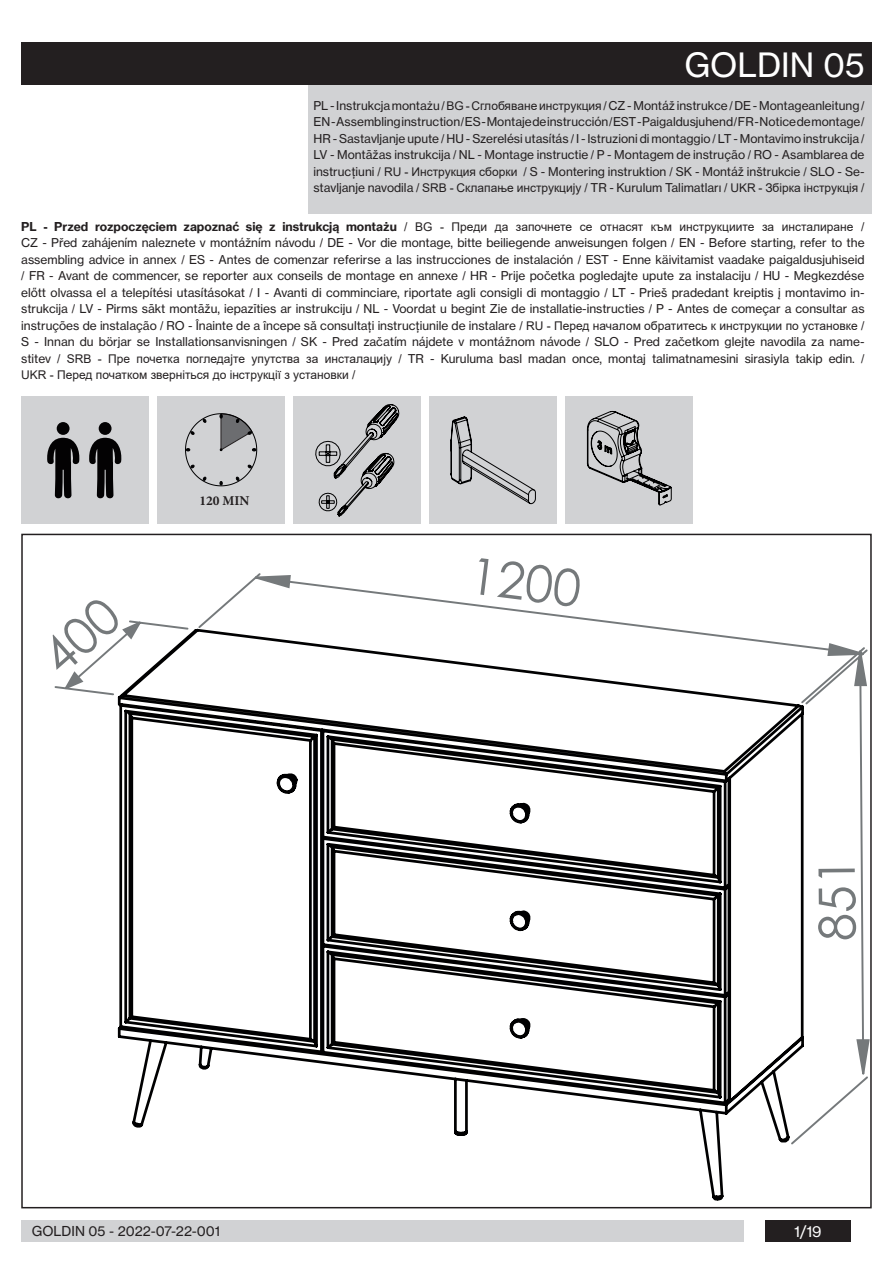
<style>
.page{position:relative;width:893px;height:1263px;background:#fff}
.page>*{position:absolute;margin:0;border:0;box-sizing:border-box;transform-origin:0 0}
.t1{font:50.4px "Century Gothic";color:#75797b}
.t2{font:33px "N Haas Grotesk TX Pro 55 Rg";color:#fff}
.t3{font:15px "N Haas Grotesk TX Pro 55 Rg";color:#fff}
.t4{font:13.5px "N Haas Grotesk TX Pro 55 Rg";color:#231f20}
.t5{font:700 13.5px "Minion Pro";color:#231f20}
.t6{font:12px/16.5px "N Haas Grotesk TX Pro 55 Rg";color:#231f20;text-align:justify}
.s1{font-family:"Arial"}
.s2{font-family:"Neue Haas Grotesk Text Pro";font-weight:700}
</style>
<div class="page">
<div style="left:21px;top:1220px;width:723px;height:22px;background:#d1d2d4"></div>
<div style="left:765px;top:1220px;width:85px;height:22px;background:#231f20"></div>
<div style="left:308px;top:43px;width:564px;height:171px;background:#d1d2d4"></div>
<div style="left:157px;top:396px;width:128px;height:128px;background:#d1d2d4"></div>
<svg style="left:185px;top:413px;width:72px;height:74px"></svg>
<div style="left:21px;top:396px;width:128px;height:128px;background:#d1d2d4"></div>
<div style="left:57px;top:422px;width:13px;height:13px;background:#030203;border-radius:50%"></div>
<svg style="left:47px;top:438px;width:33px;height:61px"></svg>
<div style="left:99px;top:422px;width:13px;height:13px;background:#030203;border-radius:50%"></div>
<svg style="left:89px;top:438px;width:33px;height:61px"></svg>
<div style="left:21px;top:43px;width:851px;height:42px;background:#231f20"></div>
<div style="left:566px;top:396px;width:127px;height:128px;background:#d1d2d4"></div>
<div style="left:429px;top:396px;width:128px;height:128px;background:#d1d2d4"></div>
<svg style="left:450px;top:416px;width:86px;height:88px"></svg>
<div style="left:293px;top:396px;width:128px;height:128px;background:#d1d2d4"></div>
<svg style="left:315px;top:404px;width:85px;height:113px"></svg>
<svg style="left:587px;top:411px;width:85px;height:95px"></svg>
<svg style="left:256px;top:576px;width:607px;height:75px"></svg>
<svg style="left:117px;top:626px;width:689px;height:574px"></svg>
<svg style="left:54px;top:620px;width:86px;height:68px"></svg>
<svg style="left:818px;top:651px;width:51px;height:423px"></svg>
<p class="t2" style="left:684px;top:44px;width:182px">GOLDIN 05</p>
<p class="t6" style="left:313px;top:97px;width:553px">PL - Instrukcja montażu <span class="s1">/ BG - Сглобяване инструкция /</span> CZ - Montáž instrukce <span class="s1">/</span> DE - Montageanleitung <span class="s1">/ </span>EN - Assembling instruction <span class="s1">/</span> ES - Montaje de instrucción <span class="s1">/</span> EST - Paigaldusjuhend <span class="s1">/</span> FR - Notice de montage <span class="s1">/ </span>HR - Sastavljanje upute <span class="s1">/</span> HU - Szerelési utasítás <span class="s1">/</span> I - Istruzioni di montaggio <span class="s1">/</span> LT - Montavimo instrukcija <span class="s1">/ </span>LV - Montāžas instrukcija <span class="s1">/</span> NL - Montage instructie <span class="s1">/</span> P - Montagem de instrução <span class="s1">/</span> RO - Asamblarea de instrucțiuni <span class="s1">/ RU - Инструкция сборки /</span> S - Montering instruktion <span class="s1">/</span> SK - Montáž inštrukcie <span class="s1">/</span> SLO - Se&shy;stavljanje navodila <span class="s1">/ SRB - Склапање инструкцију /</span> TR - Kurulum Talimatları <span class="s1">/ UKR - Збірка інструкція /</span></p>
<p class="t6" style="left:21px;top:218px;width:845px"><span class="s2">PL - Przed rozpoczęciem zapoznać się z instrukcją montażu</span> <span class="s1">/ BG - Преди да започнете се отнасят към инструкциите за инсталиране / </span>CZ - Před zahájením naleznete v montážním návodu <span class="s1">/</span> DE - Vor die montage, bitte beiliegende anweisungen folgen <span class="s1">/</span> EN - Before starting, refer to the assembling advice in annex <span class="s1">/</span> ES - Antes de comenzar referirse a las instrucciones de instalación <span class="s1">/</span> EST - Enne käivitamist vaadake paigaldusjuhiseid <span class="s1">/</span> FR - Avant de commencer, se reporter aux conseils de montage en annexe <span class="s1">/</span> HR - Prije početka pogledajte upute za instalaciju <span class="s1">/</span> HU - Megkezdése előtt olvassa el a telepítési utasításokat <span class="s1">/</span> I - Avanti di comminciare, riportate agli consigli di montaggio <span class="s1">/</span> LT - Prieš pradedant kreiptis į montavimo in&shy;strukcija <span class="s1">/</span> LV - Pirms sākt montāžu, iepazīties ar instrukciju <span class="s1">/</span> NL - Voordat u begint Zie de installatie-instructies <span class="s1">/</span> P - Antes de começar a consultar as instruções de instalação <span class="s1">/</span> RO - Înainte de a începe să consultați instrucțiunile de instalare <span class="s1">/ RU - Перед началом обратитесь к инструкции по установке / </span>S - Innan du börjar se Installationsanvisningen <span class="s1">/</span> SK - Pred začatím nájdete v montážnom návode <span class="s1">/</span> SLO - Pred začetkom glejte navodila za name&shy;stitev <span class="s1">/ SRB - Пре почетка погледајте упутства за инсталацију /</span> TR - Kuruluma basl madan once, montaj talimatnamesini sirasiyla takip edin. <span class="s1">/ UKR - Перед початком зверніться до інструкції з установки /</span></p>
<p class="t5" style="left:199px;top:491px;width:52px">120 MIN</p>
<p class="t1" style="left:474px;top:540px;width:113px;rotate:7deg">1200</p>
<p class="t4" style="left:32px;top:1223px;width:190px">GOLDIN 05 - 2022-07-22-001</p>
<p class="t3" style="left:794px;top:1222px;width:29px">1/19</p>
</div>
